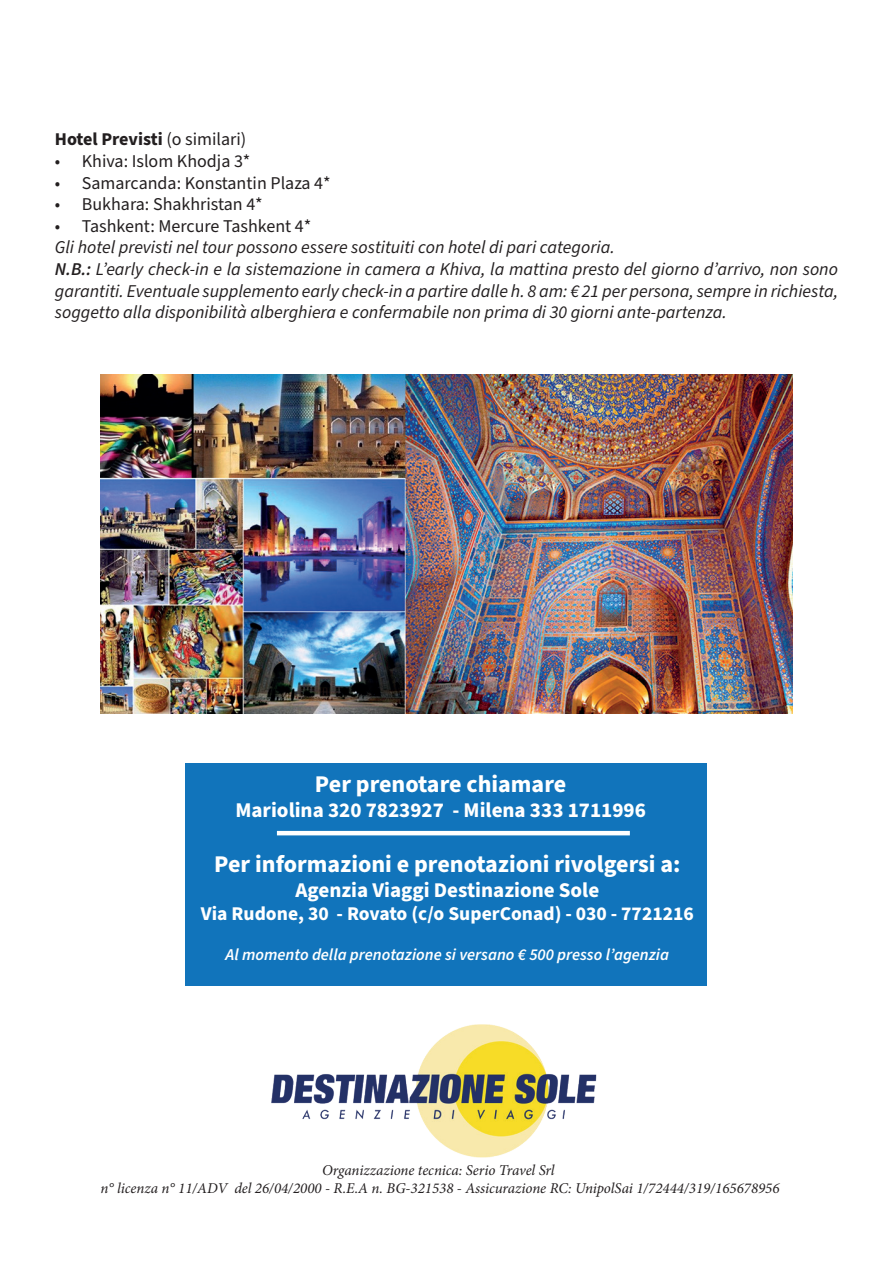
<style>
.page{position:relative;width:893px;height:1263px;background:#fff}
.page>*{position:absolute;margin:0;border:0;box-sizing:border-box;transform-origin:0 0}
.t1{font:700 24px "Source Sans Pro";color:#fff}
.t2{font:700 21px "Source Sans Pro";color:#fff}
.t3{font:700 19.5px "Source Sans Pro";color:#fff}
.t4{font:italic 18px/21.6px "Source Sans Pro";color:#231f20}
.t5{font:18px "Source Sans Pro";color:#231f20}
.t6{font:700 18px "Source Sans Pro";color:#231f20}
.t7{font:italic 600 16.5px "Source Sans Pro";color:#fff}
.t8{font:italic 15px/18px "Minion Pro";color:#231f20;text-align:center}
.s1{font-weight:400}
.s2{font-weight:600}
</style>
<div class="page">
<div style="left:185px;top:763px;width:522px;height:223px;background:#1174bb"></div>
<img style="left:271px;top:1024px;width:326px;height:134px">
<hr style="left:277px;top:831px;width:353px;height:4px;background:#fff">
<img style="left:100px;top:374px;width:692px;height:340px">
<p class="t6" style="left:55px;top:127px;width:193px">Hotel Previsti <span class="s1">(o similari)</span></p>
<p class="t5" style="left:55px;top:149px;width:197px">• Khiva: Islom Khodja 3*</p>
<p class="t5" style="left:55px;top:171px;width:277px">• Samarcanda: Konstantin Plaza 4*</p>
<p class="t5" style="left:55px;top:192px;width:209px">• Bukhara: Shakhristan 4*</p>
<p class="t5" style="left:55px;top:214px;width:258px">• Tashkent: Mercure Tashkent 4*</p>
<p class="t4" style="left:55px;top:237px;width:785px">Gli hotel previsti nel tour possono essere sostituiti con hotel di pari categoria.<br><span class="s2">N.B.:</span> L’early check-in e la sistemazione in camera a Khiva, la mattina presto del giorno d’arrivo, non sono garantiti. Eventuale supplemento early check-in a partire dalle h. 8 am: € 21 per persona, sempre in richiesta, soggetto alla disponibilità alberghiera e confermabile non prima di 30 giorni ante-partenza.</p>
<h1 class="t1" style="left:315px;top:768px;width:253px">Per prenotare chiamare</h1>
<p class="t2" style="left:235px;top:796px;width:412px">Mariolina 320 7823927 - Milena 333 1711996</p>
<h1 class="t1" style="left:214px;top:847px;width:468px">Per informazioni e prenotazioni rivolgersi a:</h1>
<p class="t2" style="left:295px;top:875px;width:305px">Agenzia Viaggi Destinazione Sole</p>
<p class="t3" style="left:201px;top:900px;width:494px">Via Rudone, 30 - Rovato (c/o SuperConad) - 030 - 7721216</p>
<p class="t7" style="left:226px;top:943px;width:445px">Al momento della prenotazione si versano € 500 presso l’agenzia</p>
<p class="t8" style="left:101px;top:1161px;width:681px">Organizzazione tecnica: Serio Travel Srl<br>n° licenza n° 11/ADV del 26/04/2000 - R.E.A n. BG-321538 - Assicurazione RC: UnipolSai 1/72444/319/165678956</p>
</div>
